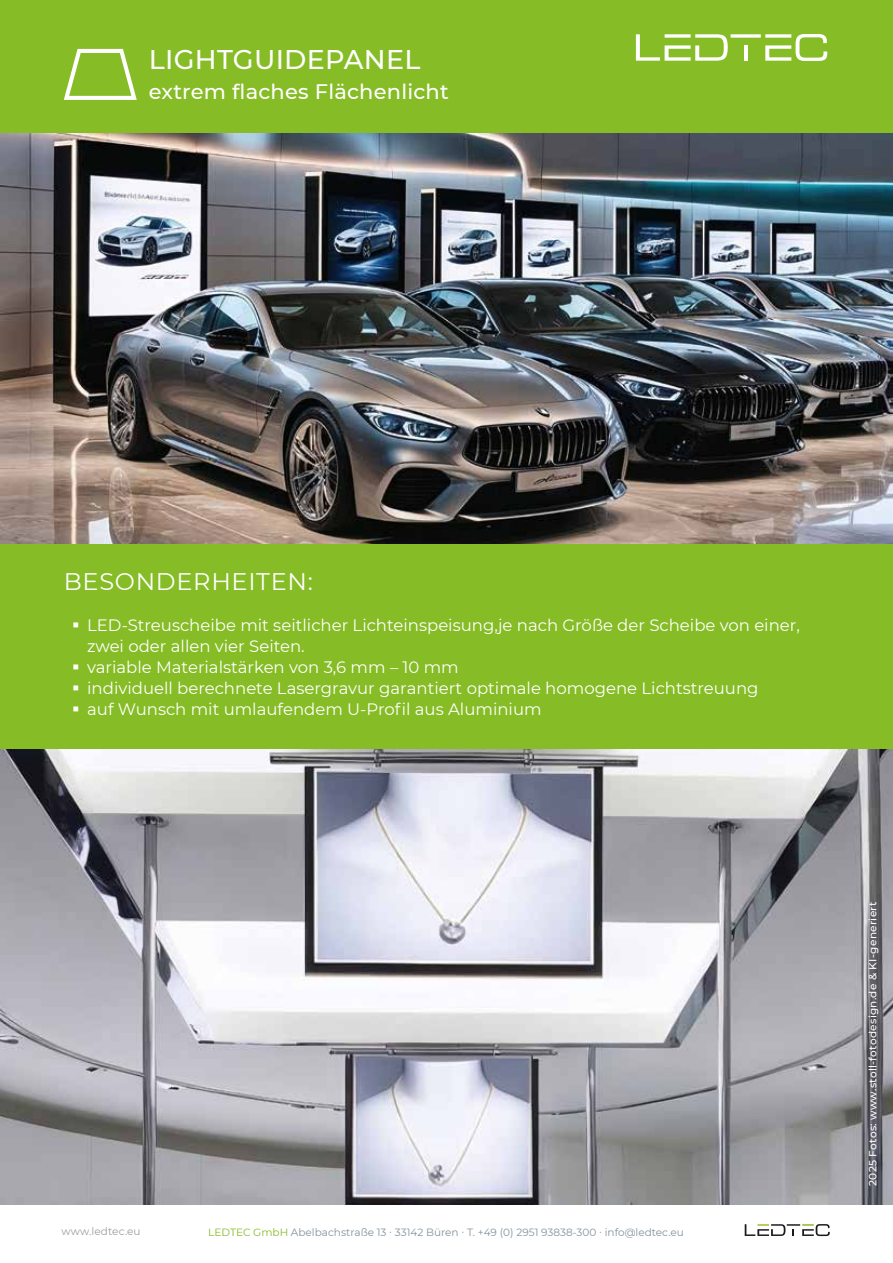
<style>
.page{position:relative;width:893px;height:1263px;background:#fff}
.page>*{position:absolute;margin:0;border:0;box-sizing:border-box;transform-origin:0 0}
.t1{font:500 27px "Montserrat";letter-spacing:.01em;color:#fff}
.t2{font:24px "Montserrat";letter-spacing:.03em;color:#fff}
.t3{font:500 21px "Montserrat";letter-spacing:.01em;color:#fff}
.t4{font:16.5px/21px "Montserrat";color:#fff}
.t5{font:10.5px "Montserrat";color:#83929b}
.t6{font:500 10.5px "Montserrat";letter-spacing:.03em;color:#fff}
.t7{font:10.5px "Montserrat";letter-spacing:.01em;color:#9d9d9c}
.s1{color:#86bc25}
</style>
<div class="page">
<svg style="left:745px;top:1224px;width:85px;height:12px"></svg>
<div style="left:0;top:0;width:893px;height:133px;background:#86bc25"></div>
<svg style="left:63px;top:48px;width:74px;height:52px"></svg>
<img style="left:0;top:749px;width:893px;height:455px">
<img style="left:0;top:134px;width:892px;height:410px">
<div style="left:0;top:544px;width:893px;height:205px;background:#86bc25"></div>
<svg style="left:636px;top:34px;width:191px;height:27px"></svg>
<h1 class="t1" style="left:149px;top:41px;width:273px">LIGHTGUIDEPANEL</h1>
<p class="t3" style="left:149px;top:77px;width:301px">extrem flaches Flächenlicht</p>
<h2 class="t2" style="left:64px;top:565px;width:251px">BESONDERHEITEN:</h2>
<p class="t4" style="left:87px;top:614px;width:714px;text-indent:-15px">▪ LED-Streuscheibe mit seitlicher Lichteinspeisung,je nach Größe der Scheibe von einer, zwei oder allen vier Seiten.</p>
<p class="t4" style="left:72px;top:656px;width:388px">▪ variable Materialstärken von 3,6 mm – 10 mm</p>
<p class="t4" style="left:72px;top:677px;width:688px">▪ individuell berechnete Lasergravur garantiert optimale homogene Lichtstreuung</p>
<p class="t4" style="left:72px;top:698px;width:471px">▪ auf Wunsch mit umlaufendem U-Profil aus Aluminium</p>
<p class="t7" style="left:62px;top:1224px;width:81px">www.ledtec.eu</p>
<p class="t5" style="left:208px;top:1225px;width:477px"><span class="s1">LEDTEC GmbH</span> Abelbachstraße 13 · 33142 Büren · T. +49 (0) 2951 93838-300 · info@ledtec.eu</p>
<p class="t6" style="left:865px;top:1186px;width:286px;rotate:-90deg">2025 Fotos: www.stoll-fotodesign.de &amp; KI-generiert</p>
</div>
